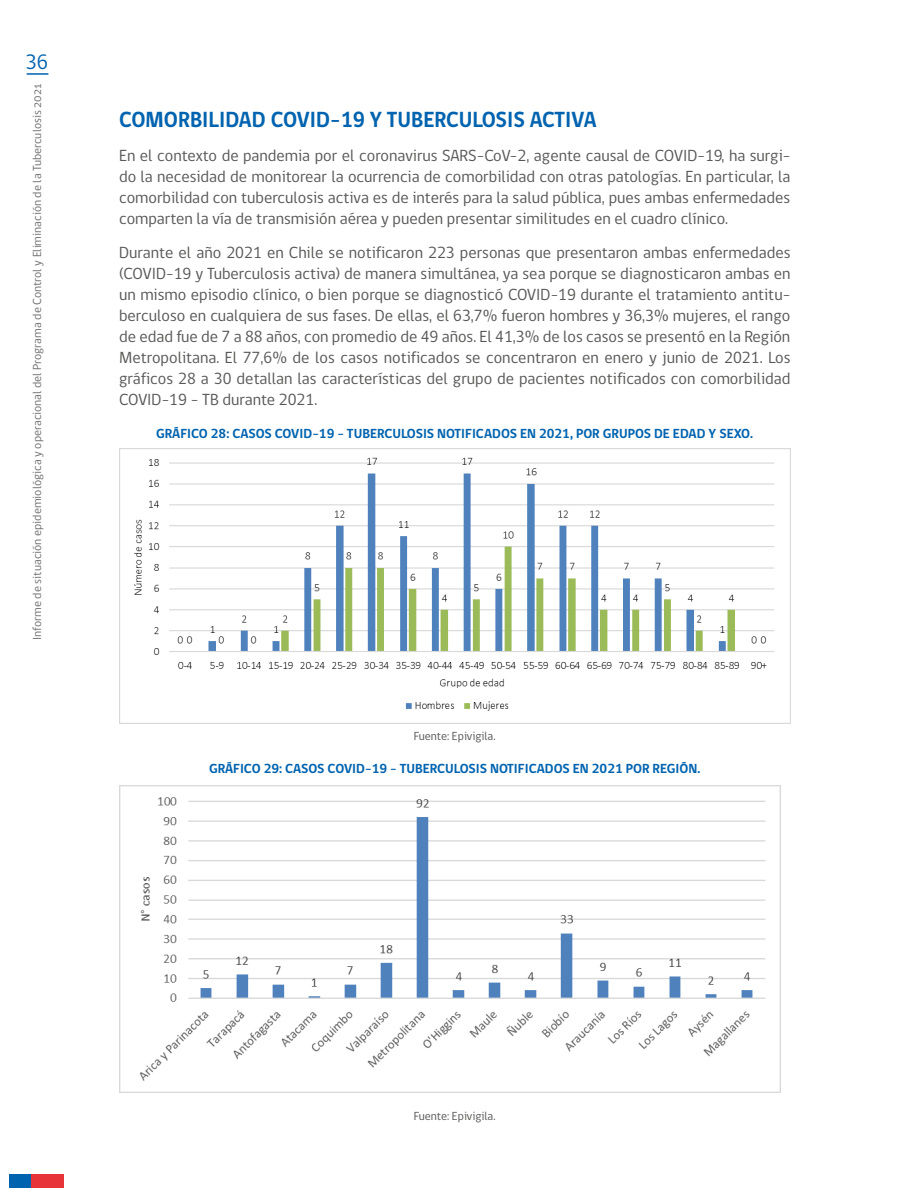
<style>
.page{position:relative;width:918px;height:1188px;background:#fff}
.page>*{position:absolute;margin:0;border:0;box-sizing:border-box;transform-origin:0 0}
.t1{font:700 22.5px "gob CL";color:#0063af;scale:.95 1}
.t2{font:21.3px "gob CL";color:#0063af}
.t3{font:16.5px/21px "gob CL";color:#575756;text-align:justify}
.t4{font:700 13.5px "gob CL";color:#0063af}
.t5{font:12px "gob CL";color:#706f6f}
.t6{font:12px "gob CL";color:#575756}
</style>
<div class="page">
<hr style="left:27px;top:73px;width:21px;height:2px;background:#0063af">
<div style="left:9px;top:1174px;width:22px;height:14px;background:#0063af"></div>
<div style="left:31px;top:1174px;width:33px;height:14px;background:#e73439"></div>
<img style="left:119px;top:449px;width:672px;height:274px">
<img style="left:119px;top:785px;width:662px;height:307px">
<p class="t2" style="left:26px;top:47px;width:24px">36</p>
<p class="t5" style="left:29px;top:640px;width:558px;rotate:-90deg">Informe de situación epidemiológica y operacional del Programa de Control y Eliminación de la Tuberculosis 2021</p>
<h1 class="t1" style="left:119px;top:105px;width:504px">COMORBILIDAD COVID-19 Y TUBERCULOSIS ACTIVA</h1>
<p class="t3" style="left:119px;top:146px;width:673px">En el contexto de pandemia por el coronavirus SARS-CoV-2, agente causal de COVID-19, ha surgi&shy;do la necesidad de monitorear la ocurrencia de comorbilidad con otras patologías. En particular, la comorbilidad con tuberculosis activa es de interés para la salud pública, pues ambas enfermedades comparten la vía de transmisión aérea y pueden presentar similitudes en el cuadro clínico.</p>
<p class="t3" style="left:119px;top:242px;width:673px">Durante el año 2021 en Chile se notificaron 223 personas que presentaron ambas enfermedades (COVID-19 y Tuberculosis activa) de manera simultánea, ya sea porque se diagnosticaron ambas en un mismo episodio clínico, o bien porque se diagnosticó COVID-19 durante el tratamiento antitu&shy;berculoso en cualquiera de sus fases. De ellas, el 63,7% fueron hombres y 36,3% mujeres, el rango de edad fue de 7 a 88 años, con promedio de 49 años. El 41,3% de los casos se presentó en la Región Metropolitana. El 77,6% de los casos notificados se concentraron en enero y junio de 2021. Los gráficos 28 a 30 detallan las características del grupo de pacientes notificados con comorbilidad COVID-19 – TB durante 2021.</p>
<p class="t4" style="left:156px;top:425px;width:599px">GRÁFICO 28: CASOS COVID-19 - TUBERCULOSIS NOTIFICADOS EN 2021, POR GRUPOS DE EDAD Y SEXO.</p>
<p class="t6" style="left:414px;top:728px;width:83px">Fuente: Epivigila.</p>
<p class="t4" style="left:209px;top:760px;width:493px">GRÁFICO 29: CASOS COVID-19 - TUBERCULOSIS NOTIFICADOS EN 2021 POR REGIÓN.</p>
<p class="t6" style="left:414px;top:1108px;width:83px">Fuente: Epivigila.</p>
</div>
